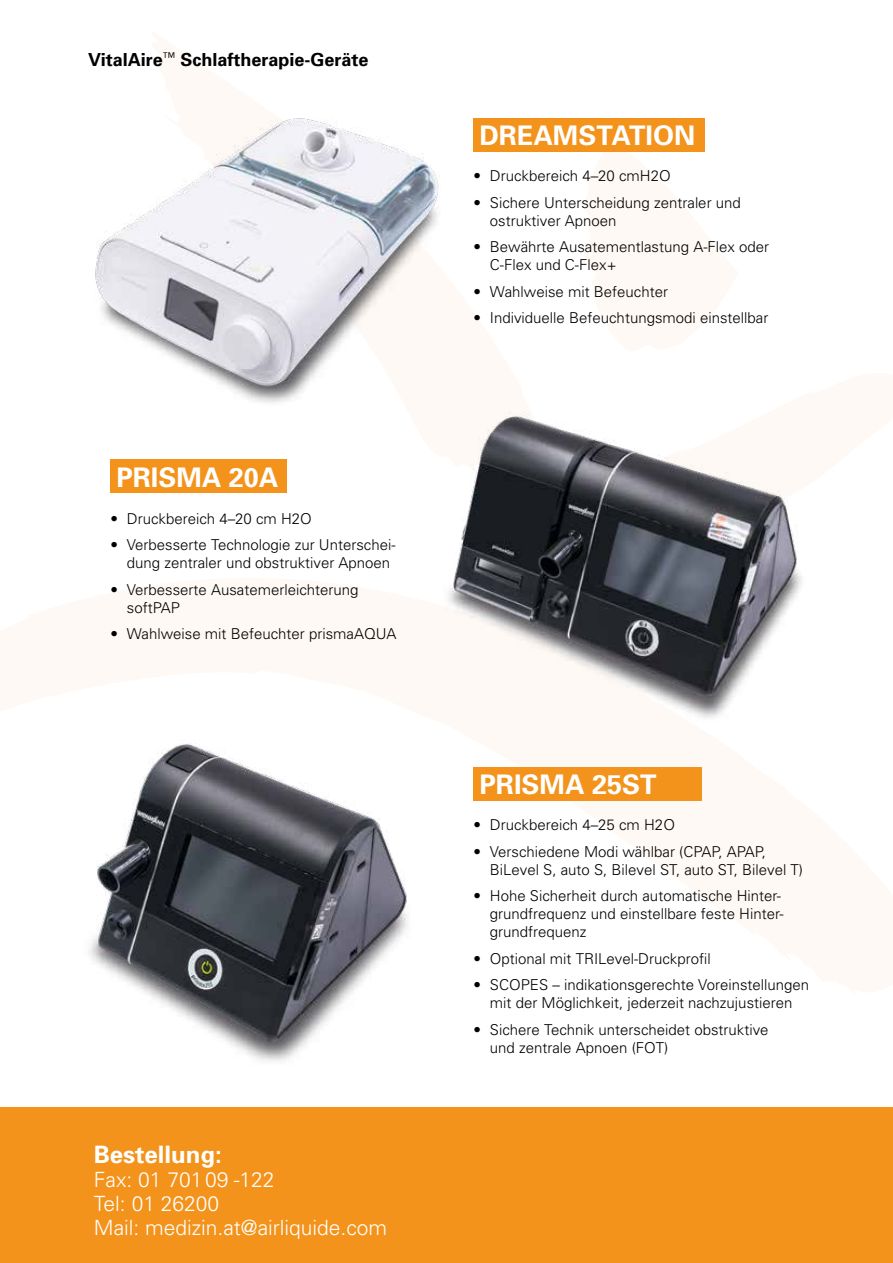
<style>
.page{position:relative;width:893px;height:1263px;background:#fff}
.page>*{position:absolute;margin:0;border:0;box-sizing:border-box;transform-origin:0 0}
.t1{font:700 27px "Univers";color:#fff}
.t2{font:700 24px "Univers";color:#fff}
.t3{font:300 21px/24.5px "Univers";color:#fff}
.t4{font:700 18px "Univers";color:#000}
.t5{font:300 15px/18px "Univers";color:#000}
</style>
<div class="page">
<svg style="left:582px;top:152px;width:156px;height:199px"></svg>
<svg style="left:789px;top:373px;width:104px;height:97px;fill:#fef9f4"></svg>
<svg style="left:0;top:578px;width:893px;height:414px"></svg>
<svg style="left:152px;top:33px;width:374px;height:410px"></svg>
<div style="left:0;top:1107px;width:893px;height:156px;background:#f3931b"></div>
<img style="left:95px;top:101px;width:359px;height:304px">
<img style="left:427px;top:403px;width:401px;height:319px">
<div style="left:110px;top:459px;width:177px;height:34px;background:#f3931b"></div>
<div style="left:473px;top:118px;width:232px;height:34px;background:#f3931b"></div>
<div style="left:473px;top:767px;width:229px;height:34px;background:#f3931b"></div>
<img style="left:79px;top:731px;width:348px;height:330px">
<p class="t4" style="left:88px;top:48px;width:282px">VitalAire<sup>™</sup> Schlaftherapie-Geräte</p>
<h1 class="t1" style="left:116px;top:460px;width:164px">PRISMA 20A</h1>
<p class="t5" style="left:110px;top:509px;width:203px">• Druckbereich 4–20 cm H2O</p>
<p class="t5" style="left:127px;top:535px;width:270px;text-indent:-16px">• Verbesserte Technologie zur Unterschei&shy;dung zentraler und obstruktiver Apnoen</p>
<p class="t5" style="left:127px;top:580px;width:233px;text-indent:-16px">• Verbesserte Ausatemerleichterung softPAP</p>
<p class="t5" style="left:110px;top:624px;width:288px">• Wahlweise mit Befeuchter prismaAQUA</p>
<h2 class="t2" style="left:94px;top:1139px;width:130px">Bestellung:</h2>
<h3 class="t3" style="left:94px;top:1166px;width:295px">Fax: 01 70109 -122<br>Tel: 01 26200<br>Mail: medizin.at@airliquide.com</h3>
<h1 class="t1" style="left:479px;top:118px;width:217px">DREAMSTATION</h1>
<p class="t5" style="left:473px;top:166px;width:199px">• Druckbereich 4–20 cmH2O</p>
<p class="t5" style="left:490px;top:193px;width:252px;text-indent:-16px">• Sichere Unterscheidung zentraler und ostruktiver Apnoen</p>
<p class="t5" style="left:490px;top:237px;width:281px;text-indent:-16px">• Bewährte Ausatementlastung A-Flex oder<br>C-Flex und C-Flex+</p>
<p class="t5" style="left:473px;top:282px;width:196px">• Wahlweise mit Befeuchter</p>
<p class="t5" style="left:473px;top:308px;width:296px">• Individuelle Befeuchtungsmodi einstellbar</p>
<h1 class="t1" style="left:479px;top:767px;width:179px">PRISMA 25ST</h1>
<p class="t5" style="left:473px;top:815px;width:203px">• Druckbereich 4–25 cm H2O</p>
<p class="t5" style="left:490px;top:842px;width:315px;text-indent:-16px">• Verschiedene Modi wählbar (CPAP, APAP,<br>BiLevel S, auto S, Bilevel ST, auto ST, Bilevel T)</p>
<p class="t5" style="left:490px;top:886px;width:295px;text-indent:-16px">• Hohe Sicherheit durch automatische Hinter&shy;grundfrequenz und einstellbare feste Hinter&shy;grundfrequenz</p>
<p class="t5" style="left:473px;top:949px;width:239px">• Optional mit TRILevel-Druckprofil</p>
<p class="t5" style="left:473px;top:975px;width:337px;text-align:center">• SCOPES – indikationsgerechte Voreinstellungen mit der Möglichkeit, jederzeit nachzujustieren</p>
<p class="t5" style="left:490px;top:1020px;width:280px;text-indent:-16px">• Sichere Technik unterscheidet obstruktive und zentrale Apnoen (FOT)</p>
</div>
